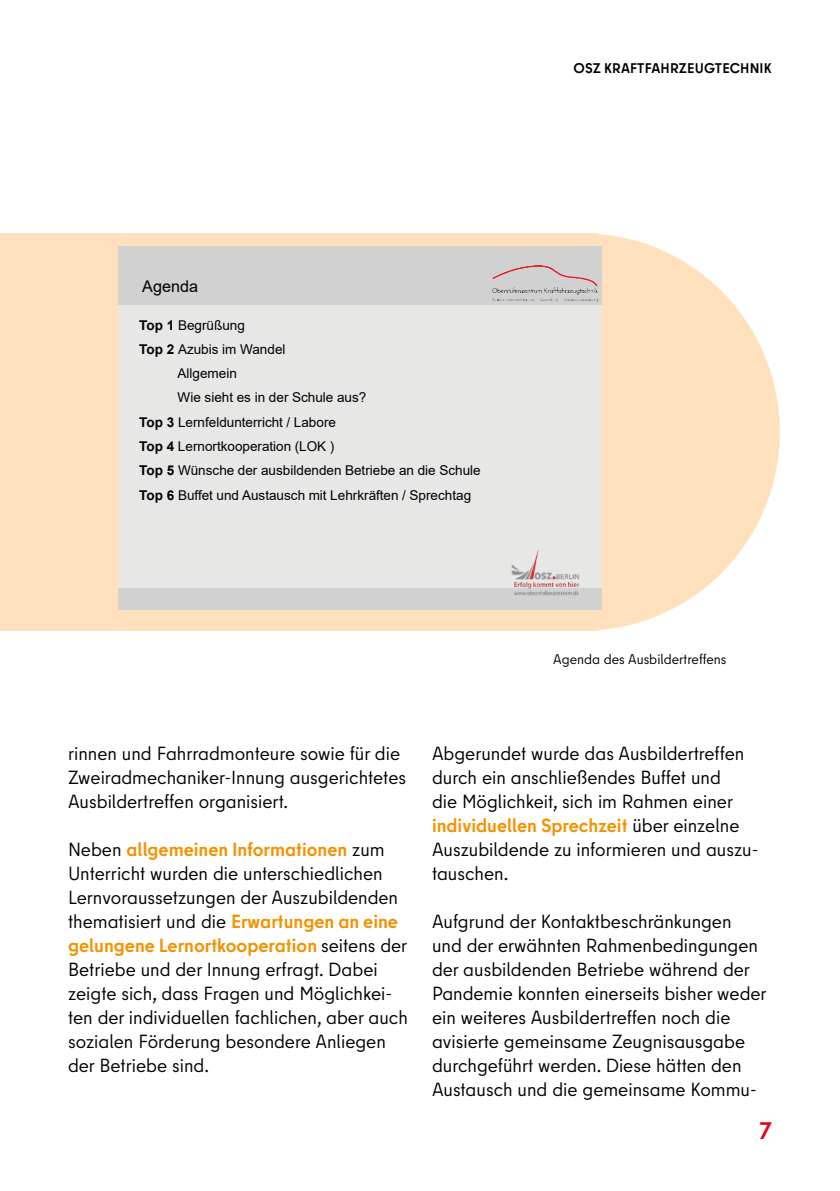
<style>
.page{position:relative;width:840px;height:1191px;background:#fff}
.page>*{position:absolute;margin:0;border:0;box-sizing:border-box;transform-origin:0 0}
.t1{font:700 24px "Berlin Type";color:#e40521}
.t2{font:19px/24px "Berlin Type";color:#000}
.t3{font:16.2px "Arial";color:#000}
.t4{font:14px "Berlin Type";color:#000}
.t5{font:700 14px "Berlin Type";letter-spacing:.01em;color:#000}
.t6{font:13.6px "Arial";color:#000}
.s1{font-weight:700}
.s2{font-weight:700;color:#f39200}
</style>
<div class="page">
<svg style="left:597px;top:233px;width:182px;height:397px;fill:#fee0bc"></svg>
<div style="left:0;top:233px;width:597px;height:397px;background:#fee0bc"></div>
<div style="left:118px;top:246px;width:483px;height:363px;background:#d1d1d1"></div>
<img style="left:492px;top:265px;width:105px;height:36px">
<div style="left:118px;top:305px;width:483px;height:283px;background:#e7e7e6"></div>
<img style="left:511px;top:550px;width:69px;height:46px">
<p class="t5" style="left:573px;top:59px;width:200px">OSZ KRAFTFAHRZEUGTECHNIK</p>
<p class="t3" style="left:142px;top:275px;width:57px">Agenda</p>
<p class="t6" style="left:139px;top:315px;width:107px"><span class="s1">Top 1</span> Begrüßung</p>
<p class="t6" style="left:139px;top:340px;width:148px"><span class="s1">Top 2</span> Azubis im Wandel</p>
<p class="t6" style="left:177px;top:364px;width:61px">Allgemein</p>
<p class="t6" style="left:177px;top:388px;width:190px">Wie sieht es in der Schule aus?</p>
<p class="t6" style="left:139px;top:412px;width:198px"><span class="s1">Top 3</span> Lernfeldunterricht / Labore</p>
<p class="t6" style="left:139px;top:437px;width:196px"><span class="s1">Top 4</span> Lernortkooperation (LOK )</p>
<p class="t6" style="left:139px;top:461px;width:343px"><span class="s1">Top 5</span> Wünsche der ausbildenden Betriebe an die Schule</p>
<p class="t6" style="left:139px;top:485px;width:333px"><span class="s1">Top 6</span> Buffet und Austausch mit Lehrkräften / Sprechtag</p>
<p class="t4" style="left:553px;top:650px;width:175px">Agenda des Ausbildertreffens</p>
<p class="t2" style="left:68px;top:742px;width:339px">rinnen und Fahrradmonteure sowie für die<br>Zweiradmechaniker-Innung ausgerichtetes<br>Ausbildertreffen organisiert.</p>
<p class="t2" style="left:68px;top:838px;width:341px">Neben <span class="s2">allgemeinen Informationen</span> zum Unterricht wurden die unterschiedlichen Lernvoraussetzungen der Auszubildenden thematisiert und die <span class="s2">Erwartungen an eine gelungene Lernortkooperation</span> seitens der Betriebe und der Innung erfragt. Dabei zeigte sich, dass Fragen und Möglichkei&shy;ten der individuellen fachlichen, aber auch sozialen Förderung besondere Anliegen der Betriebe sind.</p>
<p class="t2" style="left:432px;top:742px;width:328px">Abgerundet wurde das Ausbildertreffen durch ein anschließendes Buffet und<br>die Möglichkeit, sich im Rahmen einer <span class="s2">individuellen Sprechzeit</span> über einzelne Auszubildende zu informieren und auszu&shy;tauschen.</p>
<p class="t2" style="left:432px;top:910px;width:336px">Aufgrund der Kontaktbeschränkungen<br>und der erwähnten Rahmenbedingungen der ausbildenden Betriebe während der Pandemie konnten einerseits bisher weder ein weiteres Ausbildertreffen noch die avisierte gemeinsame Zeugnisausgabe durchgeführt werden. Diese hätten den Austausch und die gemeinsame Kommu-</p>
<p class="t1" style="left:759px;top:1115px;width:14px">7</p>
</div>
